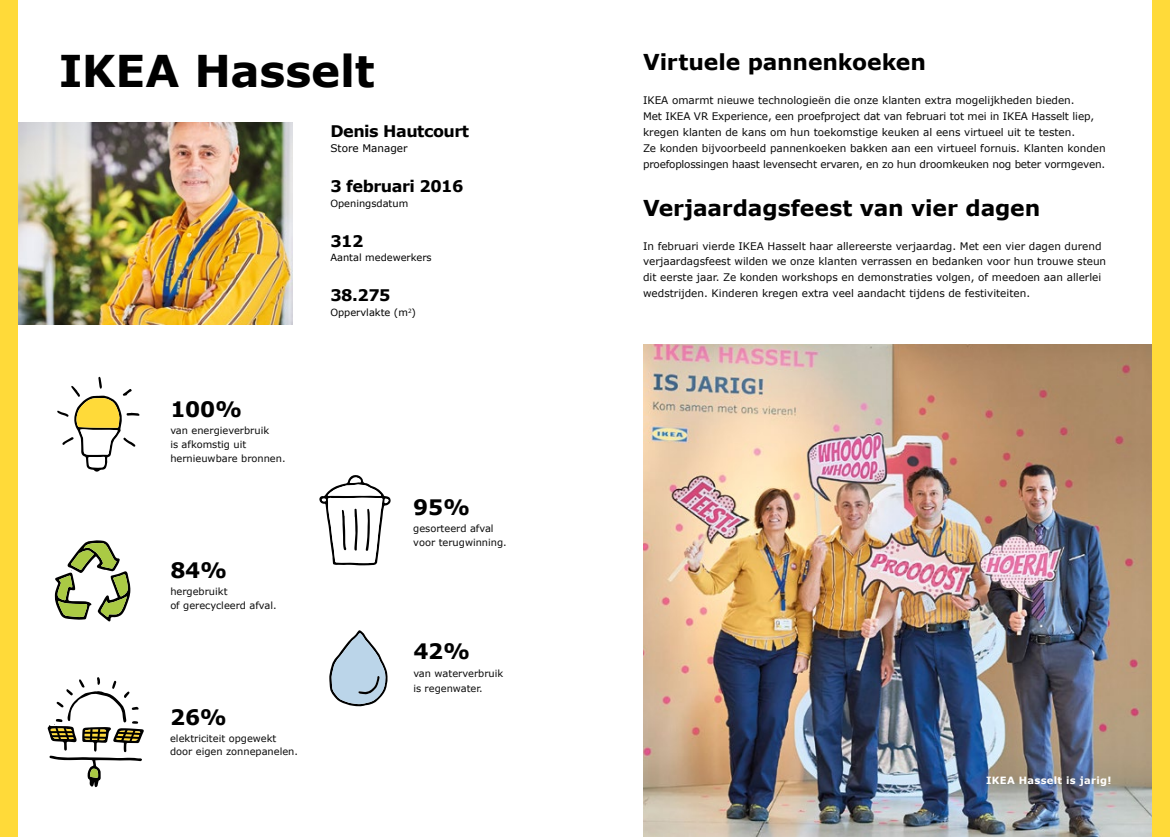
<style>
.page{position:relative;width:1170px;height:837px;background:#fff}
.page>*{position:absolute;margin:0;border:0;box-sizing:border-box;transform-origin:0 0}
.t1{font:700 43.75px "Verdana";letter-spacing:-.005em;color:#000}
.t2{font:700 21.88px "Verdana";letter-spacing:-.005em;color:#000}
.t3{font:700 21.25px "Verdana";letter-spacing:-.01em;color:#000}
.t4{font:700 16px "Verdana";letter-spacing:-.03em;color:#000}
.t5{font:10.5px "Verdana";color:#000}
.t6{font:10.38px/16px "Verdana";color:#0a0a0a}
.t7{font:700 10px "Verdana";letter-spacing:.03em;color:#fff}
.t8{font:9.88px/13.5px "Verdana";color:#0a0a0a}
.t9{font:9.88px "Verdana";color:#000}
</style>
<div class="page">
<img style="left:18px;top:122px;width:274px;height:203px">
<img style="left:643px;top:344px;width:509px;height:492px">
<svg style="left:54px;top:540px;width:76px;height:81px"></svg>
<svg style="left:57px;top:376px;width:83px;height:96px"></svg>
<svg style="left:329px;top:630px;width:58px;height:76px"></svg>
<svg style="left:319px;top:475px;width:72px;height:90px"></svg>
<svg style="left:48px;top:677px;width:96px;height:109px"></svg>
<div style="left:0;top:0;width:18px;height:836px;background:#ffda39"></div>
<div style="left:1152px;top:0;width:17px;height:836px;background:#ffda39"></div>
<h1 class="t1" style="left:59px;top:42px;width:317px">IKEA Hasselt</h1>
<h3 class="t4" style="left:330px;top:121px;width:140px">Denis Hautcourt</h3>
<p class="t5" style="left:330px;top:141px;width:79px">Store Manager</p>
<h3 class="t4" style="left:330px;top:175px;width:135px">3 februari 2016</h3>
<p class="t9" style="left:330px;top:196px;width:79px">Openingsdatum</p>
<h3 class="t4" style="left:330px;top:230px;width:35px">312</h3>
<p class="t9" style="left:330px;top:251px;width:103px">Aantal medewerkers</p>
<h3 class="t4" style="left:330px;top:285px;width:62px">38.275</h3>
<p class="t9" style="left:330px;top:306px;width:87px">Oppervlakte (m<sup>2</sup>)</p>
<h3 class="t3" style="left:170px;top:395px;width:73px">100%</h3>
<p class="t8" style="left:170px;top:424px;width:117px">van energieverbruik<br>is afkomstig uit hernieuwbare bronnen.</p>
<h3 class="t3" style="left:170px;top:556px;width:58px">84%</h3>
<p class="t8" style="left:170px;top:584px;width:108px">hergebruikt<br>of gerecycleerd afval.</p>
<h3 class="t3" style="left:170px;top:702px;width:58px">26%</h3>
<p class="t8" style="left:170px;top:731px;width:129px">elektriciteit opgewekt door eigen zonnepanelen.</p>
<h3 class="t3" style="left:413px;top:493px;width:58px">95%</h3>
<p class="t8" style="left:413px;top:522px;width:95px">gesorteerd afval voor terugwinning.</p>
<h3 class="t3" style="left:413px;top:637px;width:58px">42%</h3>
<p class="t8" style="left:413px;top:666px;width:91px;line-height:14.8px">van waterverbruik is regenwater.</p>
<h2 class="t2" style="left:643px;top:48px;width:284px">Virtuele pannenkoeken</h2>
<p class="t6" style="left:643px;top:92px;width:464px">IKEA omarmt nieuwe technologieën die onze klanten extra mogelijkheden bieden.<br>Met IKEA VR Experience, een proefproject dat van februari tot mei in IKEA Hasselt liep, kregen klanten de kans om hun toekomstige keuken al eens virtueel uit te testen.<br>Ze konden bijvoorbeeld pannenkoeken bakken aan een virtueel fornuis. Klanten konden proefoplossingen haast levensecht ervaren, en zo hun droomkeuken nog beter vormgeven.</p>
<h2 class="t2" style="left:643px;top:193px;width:399px">Verjaardagsfeest van vier dagen</h2>
<p class="t6" style="left:643px;top:238px;width:464px">In februari vierde IKEA Hasselt haar allereerste verjaardag. Met een vier dagen durend verjaardagsfeest wilden we onze klanten verrassen en bedanken voor hun trouwe steun dit eerste jaar. Ze konden workshops en demonstraties volgen, of meedoen aan allerlei wedstrijden. Kinderen kregen extra veel aandacht tijdens de festiviteiten.</p>
<p class="t7" style="left:986px;top:773px;width:127px">IKEA Hasselt is jarig!</p>
</div>
